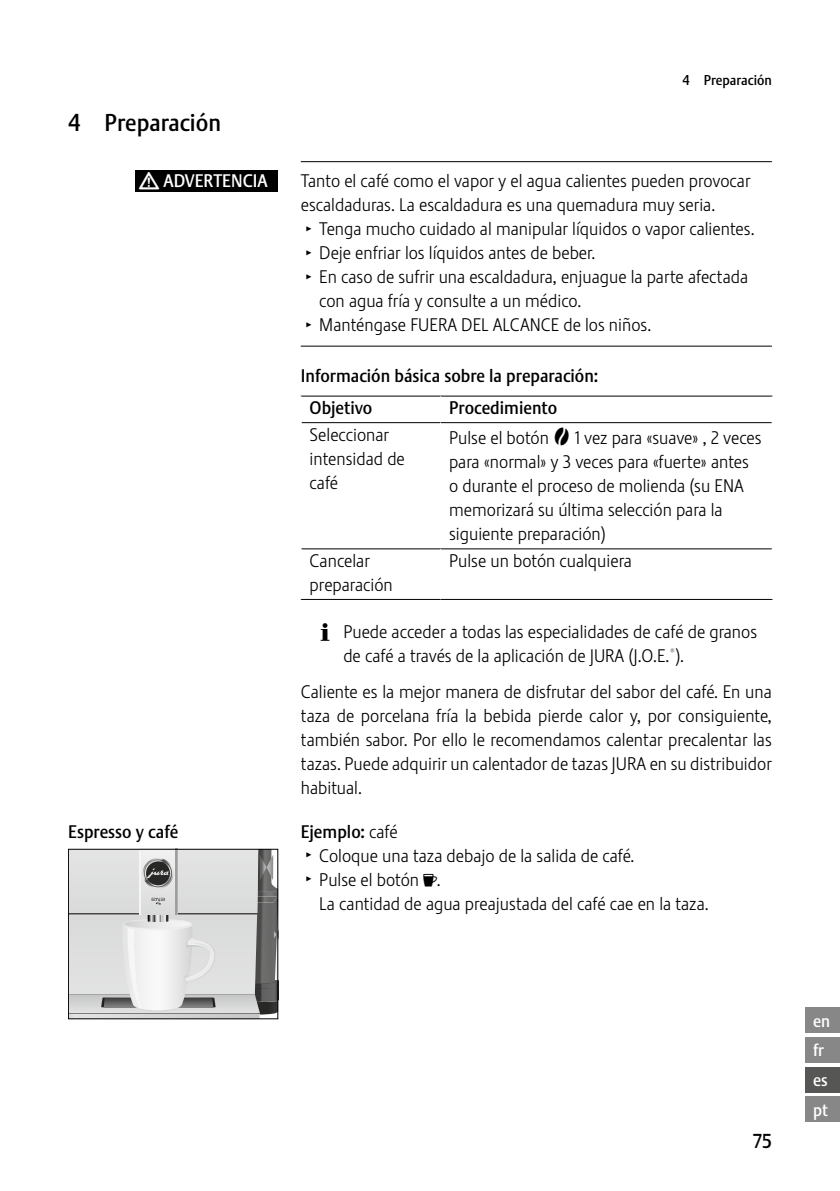
<style>
.page{position:relative;width:840px;height:1191px;background:#fff}
.page>*{position:absolute;margin:0;border:0;box-sizing:border-box;transform-origin:0 0}
.t1{font:24px "Stalemate Pro 2 J Medium";color:#000}
.t2{font:20px "Stalemate Pro 2 J Medium";color:#000}
.t3{font:18px/24px "Stalemate Pro 2 J Light";color:#000}
.t4{font:18px/32px "Stalemate Pro 2 J Medium";color:#000}
.t5{font:18px "Stalemate Pro 2 J Medium";color:#fff}
.t6{font:17px/29.6px "Stalemate Pro 2 J Medium";color:#fff}
.t7{font:14px "Stalemate Pro 2 J Medium";color:#000}
.s1{font-family:"Jura Pict 2006"}
.s2{font-family:"Jura Pict 2006";font-size:14px}
.s3{font-family:"Stalemate Pro 2 J Light"}
</style>
<div class="page">
<div style="left:805px;top:1007px;width:34px;height:26px;background:#868786"></div>
<div style="left:805px;top:1037px;width:34px;height:25px;background:#868786"></div>
<div style="left:805px;top:1066px;width:34px;height:26px;background:#565655"></div>
<div style="left:805px;top:1096px;width:34px;height:26px;background:#868786"></div>
<hr style="left:300px;top:161px;width:471px;height:1px;background:#000">
<hr style="left:300px;top:346px;width:471px;height:1px;background:#000">
<hr style="left:300px;top:396px;width:140px;height:1px;background:#000">
<hr style="left:301px;top:422px;width:139px;height:1px;background:#000">
<hr style="left:440px;top:396px;width:332px;height:1px;background:#000">
<hr style="left:440px;top:422px;width:331px;height:1px;background:#000">
<hr style="left:301px;top:548px;width:139px;height:1px;background:#000">
<hr style="left:300px;top:599px;width:140px;height:1px;background:#000">
<hr style="left:440px;top:548px;width:331px;height:1px;background:#000">
<hr style="left:440px;top:599px;width:332px;height:1px;background:#000">
<div style="left:135px;top:170px;width:143px;height:21px;background:#000"></div>
<svg style="left:70px;top:851px;width:206px;height:166px;background:#cecece"></svg>
<div style="left:68px;top:849px;width:210px;height:170px;border:1px solid #000"></div>
<h1 class="t1" style="left:68px;top:109px;width:154px">4 Preparación</h1>
<p class="t5" style="left:139px;top:170px;width:130px"><span class="s1">J</span> ADVERTENCIA</p>
<p class="t4" style="left:68px;top:815px;width:112px">Espresso y café</p>
<p class="t7" style="left:682px;top:72px;width:91px">4 Preparación</p>
<p class="t3" style="left:300px;top:169px;width:451px">Tanto el café como el vapor y el agua calientes pueden provocar</p>
<p class="t3" style="left:300px;top:193px;width:416px">escaldaduras. La escaldadura es una quemadura muy seria.</p>
<p class="t3" style="left:306px;top:217px;width:449px"><span class="s2">T</span> Tenga mucho cuidado al manipular líquidos o vapor calientes.</p>
<p class="t3" style="left:306px;top:241px;width:290px"><span class="s2">T</span> Deje enfriar los líquidos antes de beber.</p>
<p class="t3" style="left:306px;top:265px;width:443px"><span class="s2">T</span> En caso de sufrir una escaldadura, enjuague la parte afectada</p>
<p class="t3" style="left:319px;top:289px;width:264px">con agua fría y consulte a un médico.</p>
<p class="t3" style="left:306px;top:313px;width:346px"><span class="s2">T</span> Manténgase FUERA DEL ALCANCE de los niños.</p>
<p class="t4" style="left:309px;top:360px;width:290px;text-indent:-9px">Información básica sobre la preparación:<br>Objetivo</p>
<p class="t4" style="left:449px;top:392px;width:109px">Procedimiento</p>
<p class="t3" style="left:309px;top:422px;width:97px">Seleccionar intensidad de café</p>
<p class="t3" style="left:449px;top:426px;width:314px">Pulse el botón <span class="s1">s</span> 1 vez para «suave» , 2 veces para «normal» y 3 veces para «fuerte» antes o durante el proceso de molienda (su ENA memorizará su última selección para la siguiente preparación)</p>
<p class="t3" style="left:309px;top:548px;width:85px">Cancelar preparación</p>
<p class="t3" style="left:449px;top:548px;width:184px">Pulse un botón cualquiera</p>
<p class="t3" style="left:343px;top:620px;width:415px;text-indent:-23px"><span class="s1">E</span> Puede acceder a todas las especialidades de café de granos de café a través de la aplicación de JURA (J.O.E.<sup>®</sup>).</p>
<p class="t3" style="left:300px;top:679px;width:472px;text-align:justify">Caliente es la mejor manera de disfrutar del sabor del café. En una taza de porcelana fría la bebida pierde calor y, por consiguiente, también sabor. Por ello le recomendamos calentar precalentar las tazas. Puede adquirir un calentador de tazas JURA en su distribuidor habitual.</p>
<p class="t4" style="left:300px;top:815px;width:98px">Ejemplo: <span class="s3">café</span></p>
<p class="t3" style="left:306px;top:843px;width:329px"><span class="s2">T</span> Coloque una taza debajo de la salida de café.<br><span class="s2">T</span> Pulse el botón <span class="s1">]</span>.</p>
<p class="t3" style="left:319px;top:891px;width:391px">La cantidad de agua preajustada del café cae en la taza.</p>
<p class="t2" style="left:752px;top:1129px;width:21px">75</p>
<p class="t6" style="left:812px;top:1006px;width:19px">en fr es pt</p>
</div>
